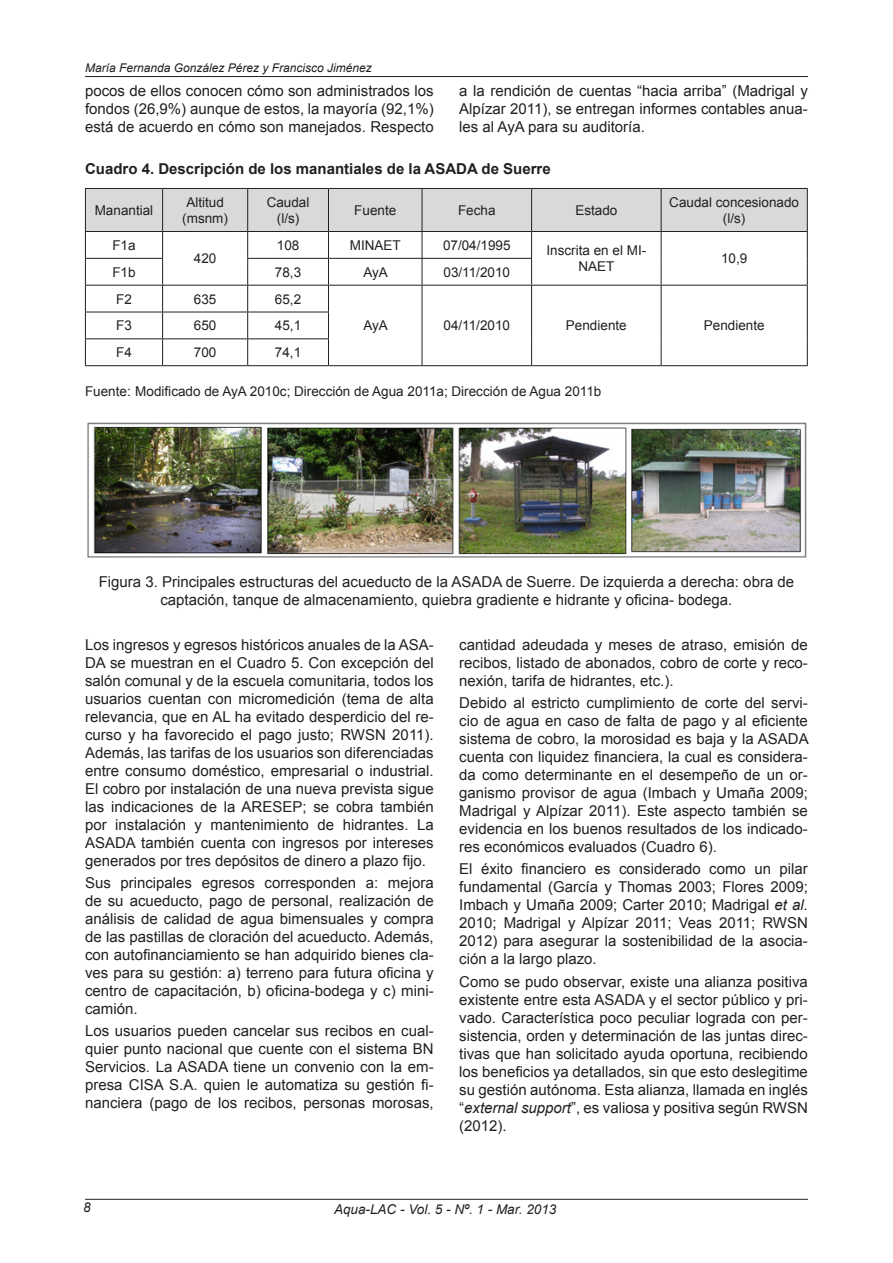
<style>
.page{position:relative;width:893px;height:1263px;background:#fff}
.page>*{position:absolute;margin:0;border:0;box-sizing:border-box;transform-origin:0 0}
.t1{font:15px/18px "Arial";color:#231f20;text-align:justify}
.t2{font:700 15px "Arial";color:#231f20}
.t3{font:13.5px/16.2px "Arial";color:#231f20;text-align:center}
.t4{font:italic 13.5px "Arial";color:#231f20}
.t5{font:italic 12px "Arial";color:#231f20}
.s1{color:#fff}
.s2{font-style:italic}
</style>
<div class="page">
<hr style="left:85px;top:76px;width:723px;height:1px;background:#231f20">
<hr style="left:85px;top:1199px;width:723px;height:1px;background:#231f20">
<hr style="left:85px;top:365px;width:78px;height:1px;background:#231f20">
<hr style="left:163px;top:365px;width:85px;height:1px;background:#231f20">
<hr style="left:248px;top:365px;width:80px;height:1px;background:#231f20">
<hr style="left:328px;top:365px;width:94px;height:1px;background:#231f20">
<hr style="left:422px;top:365px;width:110px;height:1px;background:#231f20">
<hr style="left:532px;top:365px;width:129px;height:1px;background:#231f20">
<hr style="left:661px;top:365px;width:147px;height:1px;background:#231f20">
<svg style="left:85px;top:188px;width:723px;height:177px"></svg>
<img style="left:87px;top:422px;width:720px;height:136px">
<p class="t5" style="left:85px;top:61px;width:288px">María Fernanda González Pérez y Francisco Jiménez</p>
<p class="t1" style="left:85px;top:82px;width:350px">pocos de ellos conocen cómo son administrados los fondos (26,9%) aunque de estos, la mayoría (92,1%) está de acuerdo en cómo son manejados. Respecto</p>
<p class="t1" style="left:459px;top:82px;width:350px">a la rendición de cuentas “hacia arriba” (Madrigal y Alpízar 2011), se entregan informes contables anua&shy;les al AyA para su auditoría.</p>
<p class="t2" style="left:85px;top:160px;width:467px">Cuadro 4. Descripción de los manantiales de la ASADA de Suerre</p>
<p class="t3" style="left:95px;top:202px;width:60px">Manantial</p>
<p class="t3" style="left:182px;top:194px;width:47px">Altitud (msnm)</p>
<p class="t3" style="left:267px;top:194px;width:44px">Caudal (l/s)</p>
<p class="t3" style="left:354px;top:202px;width:44px">Fuente</p>
<p class="t3" style="left:458px;top:202px;width:39px">Fecha</p>
<p class="t3" style="left:575px;top:202px;width:44px">Estado</p>
<p class="t3" style="left:669px;top:194px;width:131px">Caudal concesionado (l/s)</p>
<p class="t3" style="left:112px;top:237px;width:25px">F1a</p>
<p class="t3" style="left:194px;top:250px;width:24px">420</p>
<p class="t3" style="left:277px;top:237px;width:24px">108</p>
<p class="t3" style="left:350px;top:237px;width:53px">MINAET</p>
<p class="t3" style="left:443px;top:237px;width:69px">07/04/1995</p>
<p class="t3" style="left:546px;top:242px;width:101px">Inscrita en el MI-<br>NAET</p>
<p class="t3" style="left:721px;top:250px;width:28px">10,9</p>
<p class="t3" style="left:112px;top:264px;width:25px">F1b</p>
<p class="t3" style="left:275px;top:264px;width:28px">78,3</p>
<p class="t3" style="left:363px;top:264px;width:26px">AyA</p>
<p class="t3" style="left:444px;top:264px;width:68px">03/11/2010</p>
<p class="t3" style="left:116px;top:291px;width:17px">F2</p>
<p class="t3" style="left:194px;top:291px;width:24px">635</p>
<p class="t3" style="left:275px;top:291px;width:28px">65,2</p>
<p class="t3" style="left:116px;top:318px;width:17px">F3</p>
<p class="t3" style="left:194px;top:318px;width:24px">650</p>
<p class="t3" style="left:275px;top:318px;width:28px">45,1</p>
<p class="t3" style="left:363px;top:318px;width:26px">AyA</p>
<p class="t3" style="left:444px;top:318px;width:68px">04/11/2010</p>
<p class="t3" style="left:566px;top:318px;width:62px">Pendiente</p>
<p class="t3" style="left:704px;top:318px;width:62px">Pendiente</p>
<p class="t3" style="left:116px;top:344px;width:17px">F4</p>
<p class="t3" style="left:194px;top:344px;width:24px">700</p>
<p class="t3" style="left:275px;top:344px;width:28px">74,1</p>
<p class="t3" style="left:85px;top:383px;width:522px">Fuente:<span class="s1">(</span>Modificado de AyA 2010c; Dirección de Agua 2011a; Dirección de Agua 2011b<span class="s1">)</span></p>
<p class="t1" style="left:99px;top:573px;width:697px;text-align:center">Figura 3. Principales estructuras del acueducto de la ASADA de Suerre. De izquierda a derecha: obra de captación, tanque de almacenamiento, quiebra gradiente e hidrante y oficina- bodega.</p>
<p class="t1" style="left:85px;top:636px;width:350px">Los ingresos y egresos históricos anuales de la ASA-DA se muestran en el Cuadro 5. Con excepción del salón comunal y de la escuela comunitaria, todos los usuarios cuentan con micromedición (tema de alta relevancia, que en AL ha evitado desperdicio del re&shy;curso y ha favorecido el pago justo; RWSN 2011).<br>Además, las tarifas de los usuarios son diferenciadas entre consumo doméstico, empresarial o industrial.<br>El cobro por instalación de una nueva prevista sigue las indicaciones de la ARESEP; se cobra también por instalación y mantenimiento de hidrantes. La ASADA también cuenta con ingresos por intereses generados por tres depósitos de dinero a plazo fijo.</p>
<p class="t1" style="left:85px;top:874px;width:350px">Sus principales egresos corresponden a: mejora de su acueducto, pago de personal, realización de análisis de calidad de agua bimensuales y compra de las pastillas de cloración del acueducto. Además, con autofinanciamiento se han adquirido bienes cla&shy;ves para su gestión: a) terreno para futura oficina y centro de capacitación, b) oficina-bodega y c) mini&shy;camión.</p>
<p class="t1" style="left:85px;top:1022px;width:350px">Los usuarios pueden cancelar sus recibos en cual&shy;quier punto nacional que cuente con el sistema BN Servicios. La ASADA tiene un convenio con la em&shy;presa CISA S.A. quien le automatiza su gestión fi&shy;nanciera (pago de los recibos, personas morosas,</p>
<p class="t1" style="left:459px;top:636px;width:350px">cantidad adeudada y meses de atraso, emisión de recibos, listado de abonados, cobro de corte y reco&shy;nexión, tarifa de hidrantes, etc.).</p>
<p class="t1" style="left:459px;top:694px;width:351px">Debido al estricto cumplimiento de corte del servi&shy;cio de agua en caso de falta de pago y al eficiente sistema de cobro, la morosidad es baja y la ASADA cuenta con liquidez financiera, la cual es considera&shy;da como determinante en el desempeño de un or&shy;ganismo provisor de agua (Imbach y Umaña 2009; Madrigal y Alpízar 2011). Este aspecto también se evidencia en los buenos resultados de los indicado&shy;res económicos evaluados (Cuadro 6).</p>
<p class="t1" style="left:459px;top:860px;width:350px">El éxito financiero es considerado como un pilar fundamental (García y Thomas 2003; Flores 2009; Imbach y Umaña 2009; Carter 2010; Madrigal <span class="s2">et al.<br></span>2010; Madrigal y Alpízar 2011; Veas 2011; RWSN 2012) para asegurar la sostenibilidad de la asocia&shy;ción a la largo plazo.</p>
<p class="t1" style="left:459px;top:972px;width:350px">Como se pudo observar, existe una alianza positiva existente entre esta ASADA y el sector público y pri&shy;vado. Característica poco peculiar lograda con per&shy;sistencia, orden y determinación de las juntas direc&shy;tivas que han solicitado ayuda oportuna, recibiendo los beneficios ya detallados, sin que esto deslegitime su gestión autónoma. Esta alianza, llamada en inglés “<span class="s2">external support</span>”, es valiosa y positiva según RWSN (2012).</p>
<p class="t4" style="left:83px;top:1200px;width:9px">8</p>
<p class="t4" style="left:334px;top:1202px;width:224px">Aqua-LAC - Vol. 5 - Nº. 1 - Mar. 2013</p>
</div>
